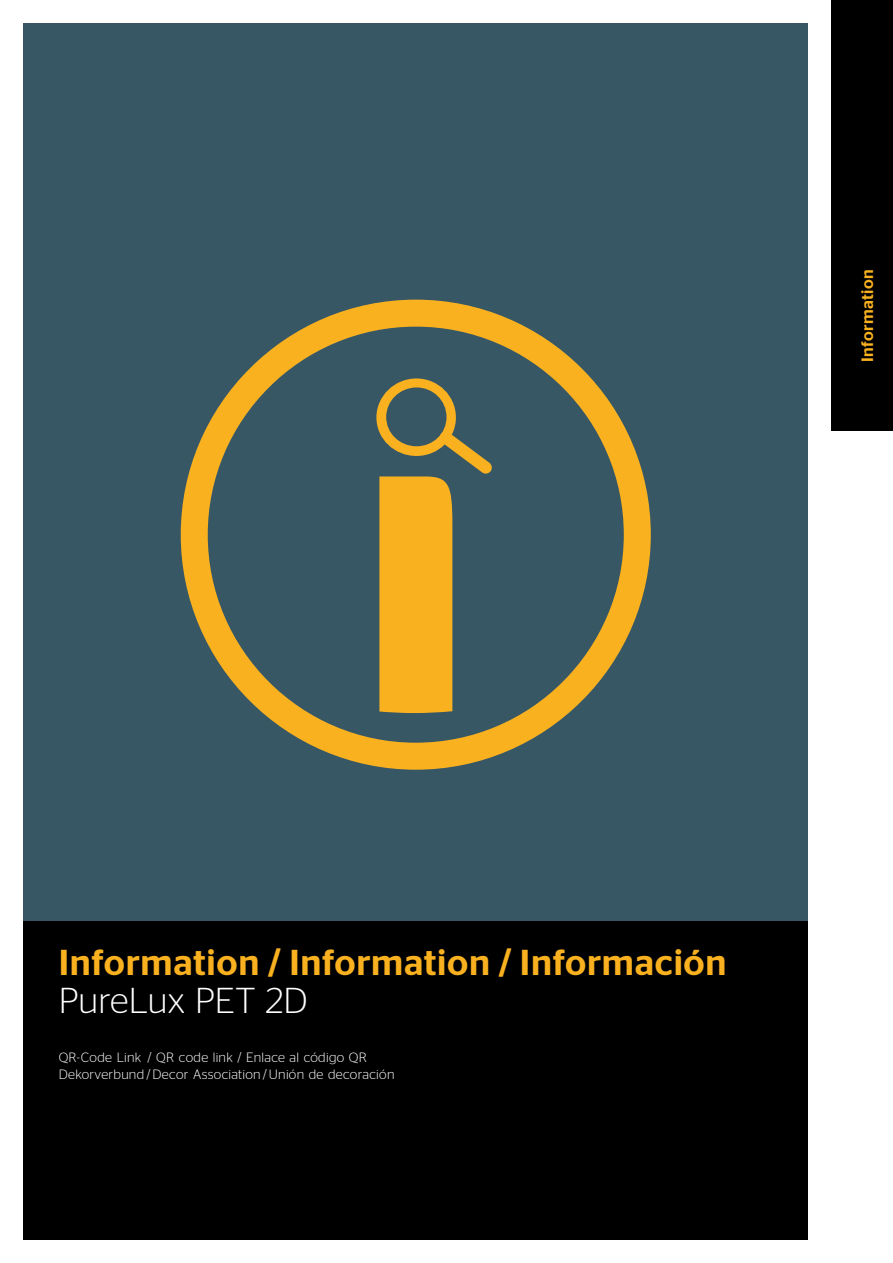
<style>
.page{position:relative;width:893px;height:1263px;background:#fff}
.page>*{position:absolute;margin:0;border:0;box-sizing:border-box;transform-origin:0 0}
.t1{font:500 36px "Continental Stag Sans LCG";letter-spacing:.02em;color:#f9b120}
.t2{font:300 36px "Continental Stag Sans";color:#fff}
.t3{font:500 16.5px "Continental Stag Sans LCG";letter-spacing:.02em;color:#f9b120}
.t4{font:300 13.5px/16.5px "Continental Stag Sans LCG";letter-spacing:.02em;color:#fff}
</style>
<div class="page">
<div style="left:23px;top:23px;width:785px;height:898px;background:#375765"></div>
<div style="left:23px;top:921px;width:785px;height:318px;background:#000"></div>
<svg style="left:181px;top:300px;width:470px;height:470px"></svg>
<svg style="left:376px;top:378px;width:117px;height:335px"></svg>
<div style="left:831px;top:0;width:62px;height:431px;background:#000"></div>
<p class="t3" style="left:855px;top:362px;width:94px;rotate:-90deg">Information</p>
<h1 class="t1" style="left:59px;top:936px;width:669px">Information / Information / Información</h1>
<h1 class="t2" style="left:59px;top:980px;width:250px">PureLux PET 2D</h1>
<p class="t4" style="left:59px;top:1048px;width:337px">QR-Code Link / QR code link / Enlace al código QR<br>Dekorverbund / Decor Association / Unión de decoración</p>
</div>
